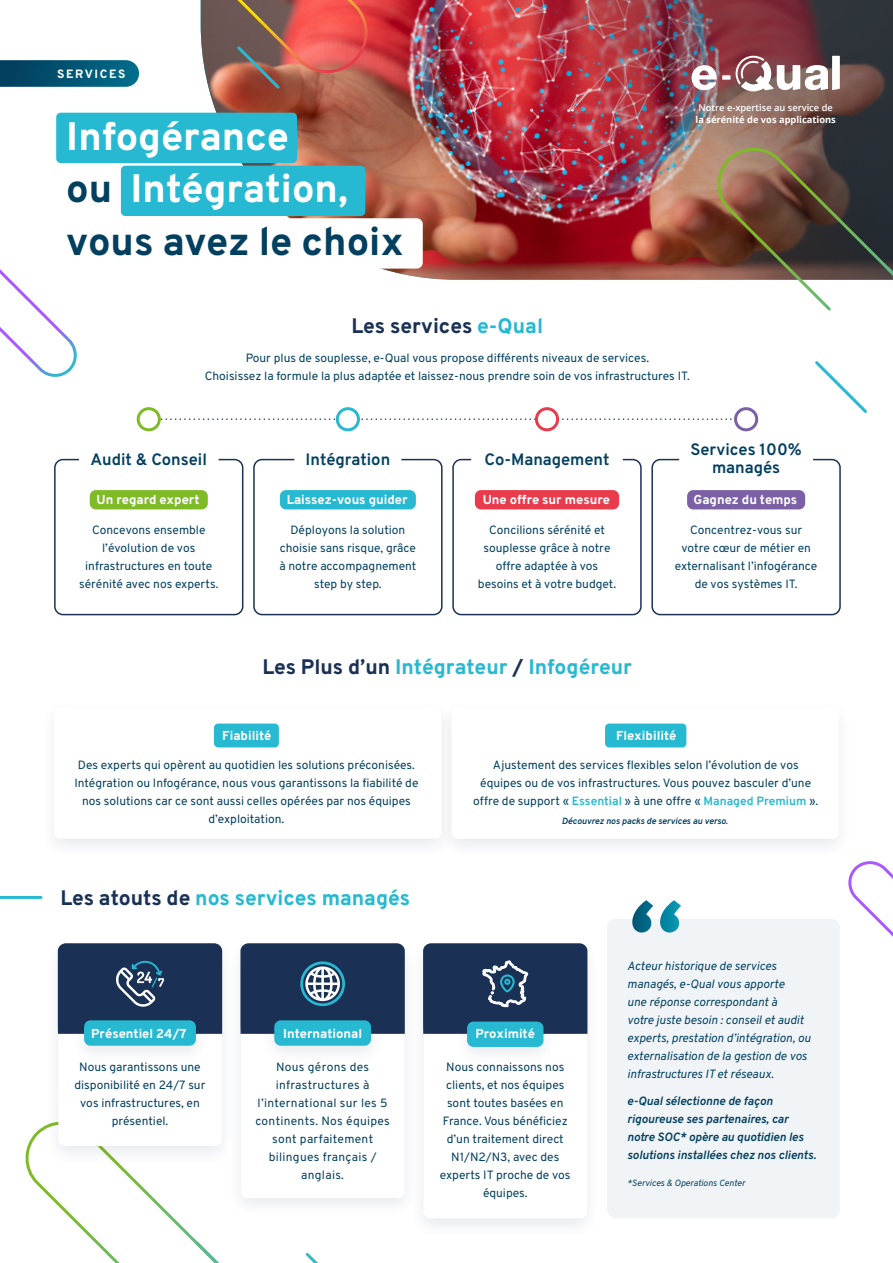
<style>
.page{position:relative;width:893px;height:1263px;background:#fff}
.page>*{position:absolute;margin:0;border:0;box-sizing:border-box;transform-origin:0 0}
.t1{font:800 105px "Overpass";color:#fff}
.t2{font:800 39.6px/52.3px "Overpass";color:#fff}
.t3{font:800 21px "Overpass";color:#27b9d1}
.t4{font:800 21px "Overpass";color:#1a3155}
.t5{font:700 16.5px/18px "Overpass";color:#034060;text-align:center}
.t6{font:800 12.9px "Overpass";color:#fff}
.t7{font:12px/18px "Overpass";color:#034060;text-align:center}
.t8{font:italic 12px/18px "Overpass";color:#034060}
.t9{font:italic 700 12px/18px "Overpass";color:#034060}
.t10{font:12px/18px "Overpass";letter-spacing:.025em;color:#034060;text-align:center}
.t11{font:800 12px "Overpass";letter-spacing:.135em;color:#fff}
.t12{font:700 9.3px "Open Sans";color:#fff}
.t13{font:600 9.3px "Open Sans";color:#fff}
.t14{font:italic 700 9px "Overpass";color:#034060}
.t15{font:italic 9px "Overpass";color:#034060}
.s1{color:#034060}
.s2{color:#27b9d1}
.s3{color:#1a3155}
.s4{font-weight:700;color:#27b9d1}
</style>
<div class="page">
<svg style="left:848px;top:861px;width:45px;height:76px"></svg>
<div style="left:651px;top:459px;width:190px;height:156px;border:2px solid #1a3155;border-radius:8px"></div>
<div style="left:687px;top:490px;width:118px;height:19px;background:#7b60a6;border-radius:6px"></div>
<div style="left:679px;top:447px;width:134px;height:26px;background:#fff;border-radius:6px"></div>
<div style="left:253px;top:459px;width:190px;height:156px;border:2px solid #1a3155;border-radius:8px"></div>
<div style="left:452px;top:459px;width:190px;height:156px;border:2px solid #1a3155;border-radius:8px"></div>
<div style="left:280px;top:490px;width:136px;height:19px;background:#26b9d1;border-radius:6px"></div>
<div style="left:475px;top:490px;width:144px;height:19px;background:#e83b4c;border-radius:6px"></div>
<div style="left:294px;top:447px;width:107px;height:26px;background:#fff;border-radius:6px"></div>
<div style="left:471px;top:447px;width:152px;height:26px;background:#fff;border-radius:6px"></div>
<div style="left:607px;top:919px;width:233px;height:299px;background:#f0f4f7;border-radius:9px"></div>
<div style="left:54px;top:459px;width:189px;height:156px;border:2px solid #1a3155;border-radius:8px"></div>
<img style="left:201px;top:91px;width:122px;height:127px">
<img style="left:323px;top:0;width:570px;height:280px">
<svg style="left:711px;top:142px;width:182px;height:290px"></svg>
<svg style="left:25px;top:1126px;width:293px;height:137px"></svg>
<svg style="left:812px;top:358px;width:58px;height:58px"></svg>
<hr style="left:0;top:896px;width:41px;height:3px;background:#27b9d1">
<svg style="left:692px;top:65px;width:25px;height:25px"></svg>
<div style="left:722px;top:75px;width:8px;height:5px;background:#fff"></div>
<svg style="left:735px;top:56px;width:105px;height:35px"></svg>
<svg style="left:0;top:0;width:374px;height:91px"></svg>
<div style="left:56px;top:113px;width:241px;height:50px;background:#26b9d1;border-radius:4px"></div>
<div style="left:121px;top:166px;width:244px;height:50px;background:#26b9d1;border-radius:4px"></div>
<div style="left:48px;top:218px;width:375px;height:51px;background:#fff;border-radius:6px"></div>
<svg style="left:161px;top:418px;width:573px;height:2px"></svg>
<div style="left:337px;top:409px;width:21px;height:21px;background:#fff;border-radius:50%"></div>
<div style="left:336px;top:407px;width:24px;height:24px;border:3px solid #26b9d1;border-radius:50%"></div>
<div style="left:536px;top:409px;width:22px;height:21px;background:#fff;border-radius:50%"></div>
<div style="left:535px;top:407px;width:24px;height:24px;border:3px solid #e83b4c;border-radius:50%"></div>
<div style="left:735px;top:409px;width:22px;height:21px;background:#fff;border-radius:50%"></div>
<div style="left:734px;top:407px;width:24px;height:24px;border:3px solid #7b60a6;border-radius:50%"></div>
<svg style="left:0;top:269px;width:77px;height:108px"></svg>
<div style="left:90px;top:490px;width:118px;height:19px;background:#7fba27;border-radius:6px"></div>
<div style="left:79px;top:447px;width:140px;height:26px;background:#fff;border-radius:6px"></div>
<div style="left:137px;top:407px;width:24px;height:24px;border:3px solid #7fba27;border-radius:50%"></div>
<div style="left:438px;top:700px;width:415px;height:159px;background:#1a3155;opacity:.1"></div>
<div style="left:452px;top:708px;width:387px;height:131px;background:#fff;border-radius:6px"></div>
<div style="left:40px;top:700px;width:416px;height:159px;background:#1a3155;opacity:.1"></div>
<div style="left:54px;top:708px;width:387px;height:131px;background:#fff;border-radius:6px"></div>
<div style="left:605px;top:723px;width:81px;height:24px;background:#27b9d1;border-radius:4px"></div>
<div style="left:214px;top:723px;width:65px;height:24px;background:#27b9d1;border-radius:4px"></div>
<div style="left:44px;top:938px;width:192px;height:228px;background:#1a3155;opacity:.1"></div>
<div style="left:58px;top:946px;width:164px;height:200px;background:#fff;border-radius:6px"></div>
<div style="left:70px;top:1013px;width:140px;height:53px;background:#1a3155;opacity:.1"></div>
<div style="left:84px;top:1020px;width:112px;height:26px;background:#26b9d1;border-radius:6px"></div>
<svg style="left:58px;top:943px;width:164px;height:91px;background:#234668"></svg>
<div style="left:410px;top:938px;width:191px;height:301px;background:#fafafb"></div>
<div style="left:424px;top:946px;width:163px;height:272px;background:#fff;border-radius:6px"></div>
<div style="left:453px;top:1014px;width:104px;height:53px;background:#1a3155;opacity:.1"></div>
<div style="left:467px;top:1021px;width:76px;height:26px;background:#26b9d1;border-radius:6px"></div>
<svg style="left:423px;top:943px;width:164px;height:91px;background:#234264"></svg>
<div style="left:227px;top:938px;width:191px;height:281px;background:#fbfbfc"></div>
<div style="left:241px;top:946px;width:163px;height:252px;background:#fff;border-radius:6px"></div>
<div style="left:260px;top:1013px;width:125px;height:53px;background:#1a3155;opacity:.1"></div>
<div style="left:274px;top:1020px;width:97px;height:26px;background:#26b9d1;border-radius:6px"></div>
<svg style="left:240px;top:943px;width:165px;height:91px;background:#274b6b"></svg>
<p class="t11" style="left:57px;top:66px;width:70px">SERVICES</p>
<h2 class="t2" style="left:66px;top:111px;width:339px">Infogérance<br><span class="s1">ou</span> Intégration, <span class="s1">vous avez le choix</span></h2>
<h3 class="t4" style="left:352px;top:313px;width:193px">Les services <span class="s2">e-Qual</span></h3>
<p class="t13" style="left:699px;top:101px;width:136px">Notre e-xpertise au service de</p>
<p class="t12" style="left:696px;top:113px;width:142px">la sérénité de vos applications</p>
<p class="t7" style="left:205px;top:349px;width:487px">Pour plus de souplesse, e-Qual vous propose différents niveaux de services.<br>Choisissez la formule la plus adaptée et laissez-nous prendre soin de vos infrastructures IT.</p>
<h3 class="t5" style="left:91px;top:451px;width:118px">Audit &amp; Conseil</h3>
<p class="t6" style="left:97px;top:492px;width:105px">Un regard expert</p>
<p class="t7" style="left:79px;top:521px;width:141px">Concevons ensemble l’évolution de vos infrastructures en toute sérénité avec nos experts.</p>
<h3 class="t5" style="left:306px;top:451px;width:86px">Intégration</h3>
<h3 class="t5" style="left:485px;top:451px;width:126px">Co-Management</h3>
<h3 class="t5" style="left:690px;top:440px;width:113px">Services 100% managés</h3>
<p class="t6" style="left:287px;top:492px;width:122px">Laissez-vous guider</p>
<p class="t6" style="left:483px;top:492px;width:129px">Une offre sur mesure</p>
<p class="t7" style="left:279px;top:521px;width:139px">Déployons la solution choisie sans risque, grâce à notre accompagnement step by step.</p>
<p class="t7" style="left:478px;top:521px;width:140px">Concilions sérénité et souplesse grâce à notre offre adaptée à vos besoins et à votre budget.</p>
<h3 class="t3" style="left:262px;top:654px;width:371px"><span class="s3">Les Plus d’un</span> Intégrateur <span class="s3">/</span> Infogéreur</h3>
<p class="t6" style="left:694px;top:492px;width:105px">Gagnez du temps</p>
<p class="t7" style="left:675px;top:521px;width:144px">Concentrez-vous sur votre cœur de métier en externalisant l’infogérance de vos systèmes IT.</p>
<p class="t6" style="left:222px;top:728px;width:51px">Fiabilité</p>
<p class="t6" style="left:616px;top:728px;width:62px">Flexibilité</p>
<p class="t7" style="left:74px;top:756px;width:346px">Des experts qui opèrent au quotidien les solutions préconisées.<br>Intégration ou Infogérance, nous vous garantissons la fiabilité de nos solutions car ce sont aussi celles opérées par nos équipes d’exploitation.</p>
<p class="t7" style="left:473px;top:756px;width:346px">Ajustement des services flexibles selon l’évolution de vos équipes ou de vos infrastructures. Vous pouvez basculer d’une offre de support « <span class="s4">Essential</span> » à une offre « <span class="s4">Managed Premium</span> ».</p>
<p class="t14" style="left:562px;top:815px;width:167px">Découvrez nos packs de services au verso.</p>
<h3 class="t3" style="left:60px;top:885px;width:351px"><span class="s3">Les atouts de</span> nos services managés</h3>
<h1 class="t1" style="left:629px;top:872px;width:57px">‘‘</h1>
<p class="t6" style="left:91px;top:1025px;width:97px">Présentiel 24/7</p>
<p class="t7" style="left:75px;top:1058px;width:132px">Nous garantissons une disponibilité en 24/7 sur vos infrastructures, en présentiel.</p>
<p class="t6" style="left:283px;top:1025px;width:80px">International</p>
<p class="t10" style="left:255px;top:1058px;width:136px">Nous gérons des infrastructures à l’international sur les 5 continents. Nos équipes sont parfaitement bilingues français / anglais.</p>
<p class="t6" style="left:476px;top:1025px;width:61px">Proximité</p>
<p class="t7" style="left:440px;top:1058px;width:132px">Nous connaissons nos clients, et nos équipes sont toutes basées en<br>France. Vous bénéficiez d’un traitement direct<br>N1/N2/N3, avec des experts IT proche de vos équipes.</p>
<p class="t8" style="left:627px;top:957px;width:185px">Acteur historique de services managés, e-Qual vous apporte<br>une réponse correspondant à<br>votre juste besoin : conseil et audit experts, prestation d’intégration, ou externalisation de la gestion de vos infrastructures IT et réseaux.</p>
<p class="t9" style="left:627px;top:1091px;width:190px">e-Qual sélectionne de façon rigoureuse ses partenaires, car notre SOC* opère au quotidien les solutions installées chez nos clients.</p>
<p class="t15" style="left:627px;top:1178px;width:119px">*Services &amp; Operations Center</p>
</div>
